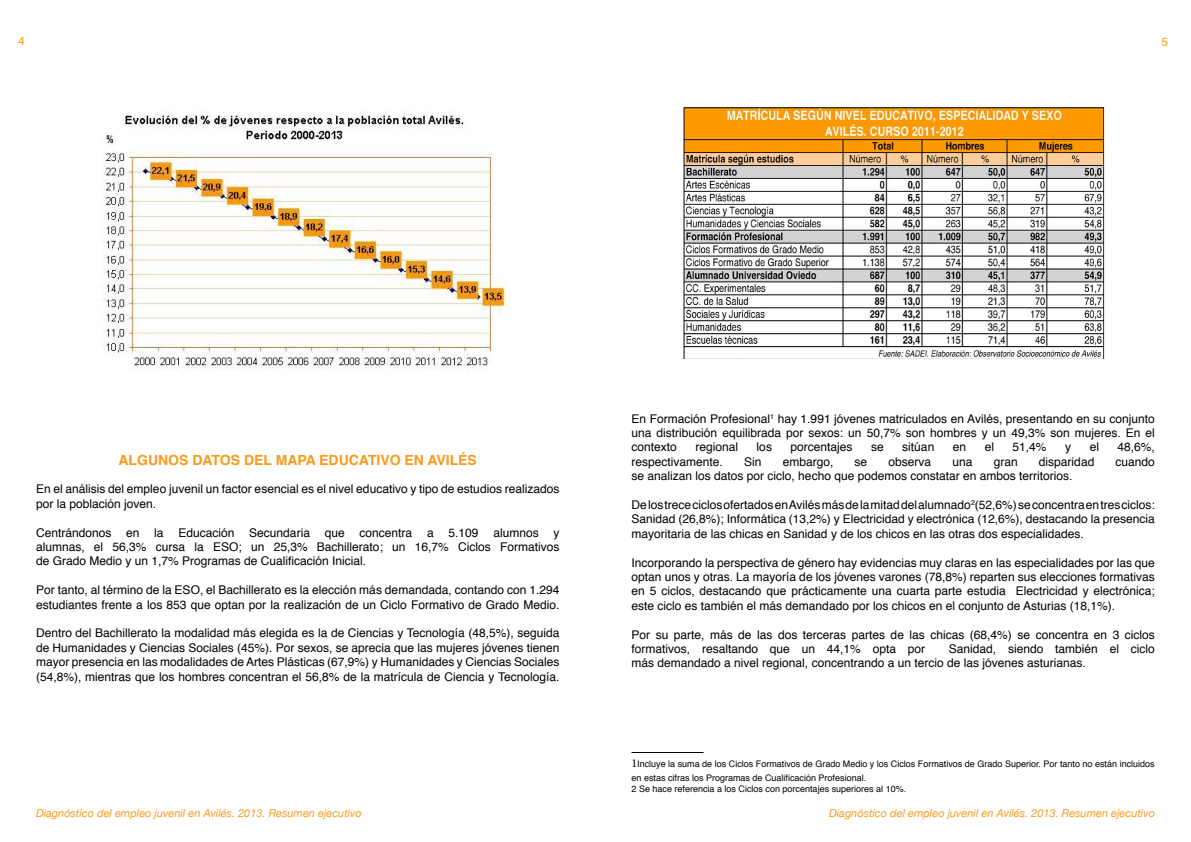
<style>
.page{position:relative;width:1191px;height:842px;background:#fff}
.page>*{position:absolute;margin:0;border:0;box-sizing:border-box;transform-origin:0 0}
.t1{font:700 14px "Helvetica";color:#f89a1d}
.t2{font:12px/14.4px "Helvetica";color:#000;text-align:justify}
.t3{font:12px "Helvetica";color:#f89a1d}
.t4{font:italic 11px "Helvetica Neue";color:#f89a1d}
.t5{font:9px/14.4px "Helvetica";color:#000}
.s1{font-family:"Minion Pro";font-size:12px}
</style>
<div class="page">
<hr style="left:631px;top:752px;width:72px;height:1px;background:#000">
<img style="left:682px;top:105px;width:424px;height:254px">
<img style="left:103px;top:114px;width:406px;height:254px">
<p class="t3" style="left:18px;top:32px;width:8px">4</p>
<p class="t3" style="left:1161px;top:32px;width:8px">5</p>
<p class="t1" style="left:118px;top:448px;width:11px">ALGUNOS</p>
<p class="t1" style="left:192px;top:448px;width:11px">DATOS</p>
<p class="t1" style="left:244px;top:448px;width:10px">DEL</p>
<p class="t1" style="left:276px;top:448px;width:11px">MAPA</p>
<p class="t1" style="left:319px;top:448px;width:10px">EDUCATIVO</p>
<p class="t1" style="left:404px;top:448px;width:32px">EN AVILÉS</p>
<p class="t2" style="left:36px;top:482px;width:525px">En el análisis del empleo juvenil un factor esencial es el nivel educativo y tipo de estudios realizados por la población joven.</p>
<p class="t2" style="left:36px;top:526px;width:525px">Centrándonos en la Educación Secundaria que concentra a 5.109 alumnos y alumnas, el 56,3% cursa la ESO; un 25,3% Bachillerato; un 16,7% Ciclos Formativos de Grado Medio y un 1,7% Programas de Cualificación Inicial.</p>
<p class="t2" style="left:36px;top:583px;width:525px">Por tanto, al término de la ESO, el Bachillerato es la elección más demandada, contando con 1.294 estudiantes frente a los 853 que optan por la realización de un Ciclo Formativo de Grado Medio.</p>
<p class="t2" style="left:36px;top:626px;width:525px">Dentro del Bachillerato la modalidad más elegida es la de Ciencias y Tecnología (48,5%), seguida de Humanidades y Ciencias Sociales (45%). Por sexos, se aprecia que las mujeres jóvenes tienen mayor presencia en las modalidades de Artes Plásticas (67,9%) y Humanidades y Ciencias Sociales (54,8%), mientras que los hombres concentran el 56,8% de la matrícula de Ciencia y Tecnología.</p>
<p class="t2" style="left:631px;top:411px;width:525px">En Formación Profesional<sup>1</sup> hay 1.991 jóvenes matriculados en Avilés, presentando en su conjunto una distribución equilibrada por sexos: un 50,7% son hombres y un 49,3% son mujeres. En el contexto</p>
<p class="t2" style="left:695px;top:440px;width:44px">regional</p>
<p class="t2" style="left:756px;top:440px;width:17px">los</p>
<p class="t2" style="left:790px;top:440px;width:64px">porcentajes</p>
<p class="t2" style="left:871px;top:440px;width:14px">se</p>
<p class="t2" style="left:902px;top:440px;width:34px">sitúan</p>
<p class="t2" style="left:953px;top:440px;width:15px">en</p>
<p class="t2" style="left:984px;top:440px;width:11px">el</p>
<p class="t2" style="left:1012px;top:440px;width:36px">51,4%</p>
<p class="t2" style="left:1065px;top:440px;width:7px">y</p>
<p class="t2" style="left:1089px;top:440px;width:11px">el</p>
<p class="t2" style="left:1117px;top:440px;width:39px">48,6%,</p>
<p class="t2" style="left:631px;top:455px;width:93px">respectivamente.</p>
<p class="t2" style="left:744px;top:455px;width:19px">Sin</p>
<p class="t2" style="left:782px;top:455px;width:52px">embargo,</p>
<p class="t2" style="left:854px;top:455px;width:14px">se</p>
<p class="t2" style="left:888px;top:455px;width:44px">observa</p>
<p class="t2" style="left:952px;top:455px;width:22px">una</p>
<p class="t2" style="left:993px;top:455px;width:26px">gran</p>
<p class="t2" style="left:1039px;top:455px;width:57px">disparidad</p>
<p class="t2" style="left:1115px;top:455px;width:41px">cuando</p>
<p class="t2" style="left:631px;top:469px;width:442px">se analizan los datos por ciclo, hecho que podemos constatar en ambos territorios.</p>
<p class="t2" style="left:631px;top:498px;width:525px">De los trece ciclos ofertados en Avilés más de la mitad del alumnado<sup>2</sup>(52,6%) se concentra en tres ciclos:<br>Sanidad (26,8%); Informática (13,2%) y Electricidad y electrónica (12,6%), destacando la presencia mayoritaria de las chicas en Sanidad y de los chicos en las otras dos especialidades.</p>
<p class="t2" style="left:631px;top:555px;width:525px">Incorporando la perspectiva de género hay evidencias muy claras en las especialidades por las que optan unos y otras. La mayoría de los jóvenes varones (78,8%) reparten sus elecciones formativas en 5 ciclos, destacando que prácticamente una cuarta parte estudia Electricidad y electrónica; este ciclo es también el más demandado por los chicos en el conjunto de Asturias (18,1%).</p>
<p class="t2" style="left:631px;top:627px;width:525px">Por su parte, más de las dos terceras partes de las chicas (68,4%) se concentra en 3 ciclos formativos, resaltando que un 44,1% opta por</p>
<p class="t2" style="left:631px;top:642px;width:525px;text-indent:317px">Sanidad, siendo también el ciclo más demandado a nivel regional, concentrando a un tercio de las jóvenes asturianas.</p>
<p class="t5" style="left:631px;top:757px;width:524px"><span class="s1">1</span>Incluye la suma de los Ciclos Formativos de Grado Medio y los Ciclos Formativos de Grado Superior. Por tanto no están incluidos en estas cifras los Programas de Cualificación Profesional.</p>
<p class="t5" style="left:631px;top:782px;width:276px">2 Se hace referencia a los Ciclos con porcentajes superiores al 10%.</p>
<p class="t4" style="left:36px;top:806px;width:327px">Diagnóstico del empleo juvenil en Avilés. 2013. Resumen ejecutivo</p>
<p class="t4" style="left:829px;top:806px;width:327px">Diagnóstico del empleo juvenil en Avilés. 2013. Resumen ejecutivo</p>
</div>
